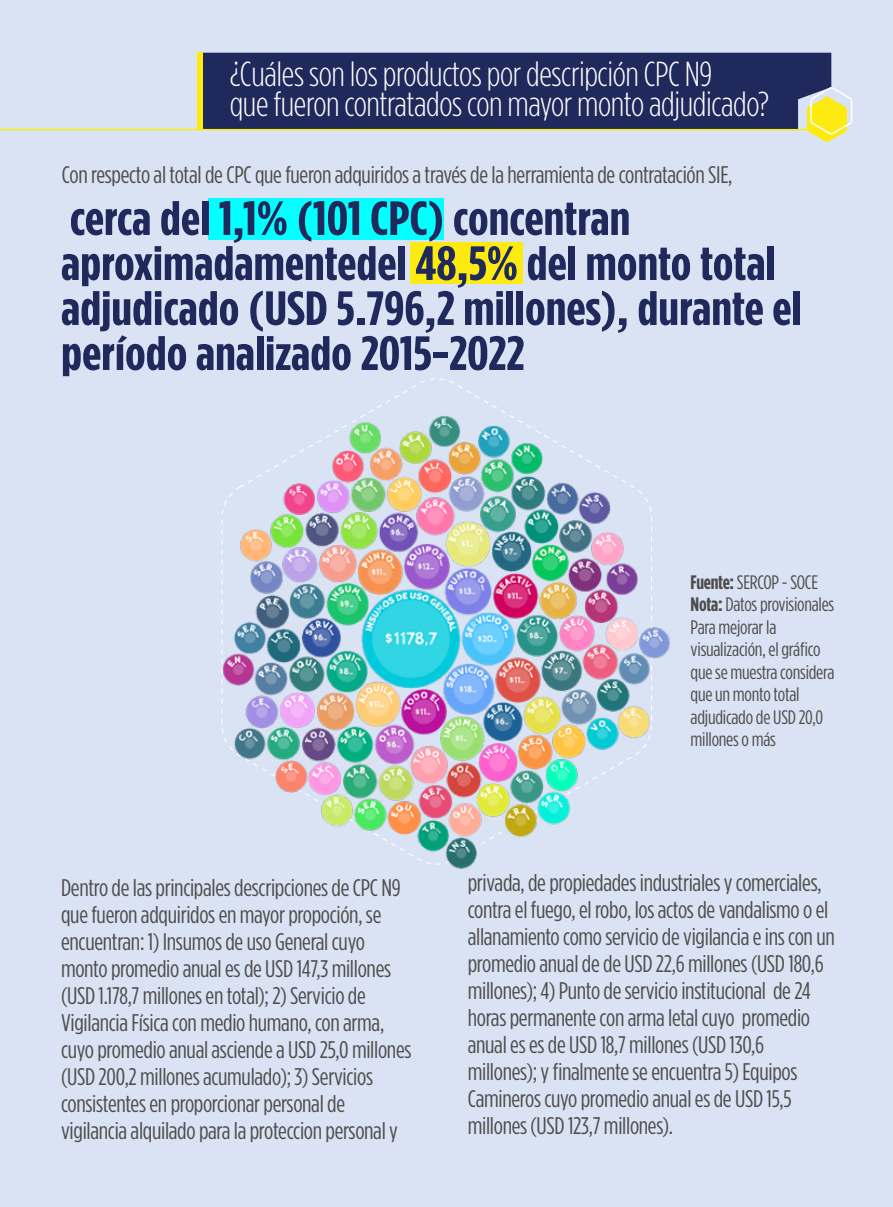
<style>
.page{position:relative;width:893px;height:1207px;background:#fff}
.page>*{position:absolute;margin:0;border:0;box-sizing:border-box;transform-origin:0 0}
.t1{font:700 48px/45px "Gotham Cond";color:#20295c;scale:1.14 1}
.t2{font:300 34.65px/30px "Gotham Cond";letter-spacing:-.01em;color:#fff;scale:1.05 1}
.t3{font:24px/27px "Gotham Cond";letter-spacing:-.01em;color:#4d4d4c;scale:1.05 1}
.t4{font:19.5px/22.5px "Gotham Cond";letter-spacing:-.01em;color:#4d4d4c;scale:1.05 1}
.s1{font-weight:700}
</style>
<div class="page">
<div style="left:0;top:0;width:893px;height:1206px;background:#dae3f4"></div>
<div style="left:203px;top:53px;width:628px;height:76px;background:#20295c"></div>
<hr style="left:0;top:129px;width:821px;height:1px;background:#fcea10">
<svg style="left:807px;top:86px;width:46px;height:56px"></svg>
<div style="left:197px;top:52px;width:6px;height:78px;background:#fcea10"></div>
<div style="left:208px;top:198px;width:236px;height:42px;background:#03ffff"></div>
<div style="left:410px;top:241px;width:113px;height:42px;background:#fcea10"></div>
<img style="left:221px;top:415px;width:450px;height:454px">
<h2 class="t2" style="left:230px;top:59px;width:515px">¿Cuáles son los productos por descripción CPC N9<br>que fueron contratados con mayor monto adjudicado?</h2>
<p class="t3" style="left:62px;top:161px;width:640px">Con respecto al total de CPC que fueron adquiridos a través de la herramienta de contratación SIE,</p>
<h1 class="t1" style="left:61px;top:195px;width:651px">cerca del 1,1% (101 CPC) concentran aproximadamentedel 48,5% del monto total adjudicado (USD 5.796,2 millones), durante el período analizado 2015-2022</h1>
<p class="t4" style="left:691px;top:570px;width:139px"><span class="s1">Fuente:</span> SERCOP - SOCE<br><span class="s1">Nota:</span> Datos provisionales<br>Para mejorar la visualización, el gráfico que se muestra considera que un monto total adjudicado de USD 20,0 millones o más</p>
<p class="t3" style="left:61px;top:874px;width:335px">Dentro de las principales descripciones de CPC N9 que fueron adquiridos en mayor propoción, se encuentran: 1) Insumos de uso General cuyo monto promedio anual es de USD 147,3 millones (USD 1.178,7 millones en total); 2) Servicio de Vigilancia Física con medio humano, con arma, cuyo promedio anual asciende a USD 25,0 millones (USD 200,2 millones acumulado); 3) Servicios consistentes en proporcionar personal de vigilancia alquilado para la proteccion personal y</p>
<p class="t3" style="left:468px;top:868px;width:351px">privada, de propiedades industriales y comerciales, contra el fuego, el robo, los actos de vandalismo o el allanamiento como servicio de vigilancia e ins con un promedio anual de de USD 22,6 millones (USD 180,6 millones); 4) Punto de servicio institucional de 24 horas permanente con arma letal cuyo promedio anual es es de USD 18,7 millones (USD 130,6 millones); y finalmente se encuentra 5) Equipos Camineros cuyo promedio anual es de USD 15,5 millones (USD 123,7 millones).</p>
</div>
